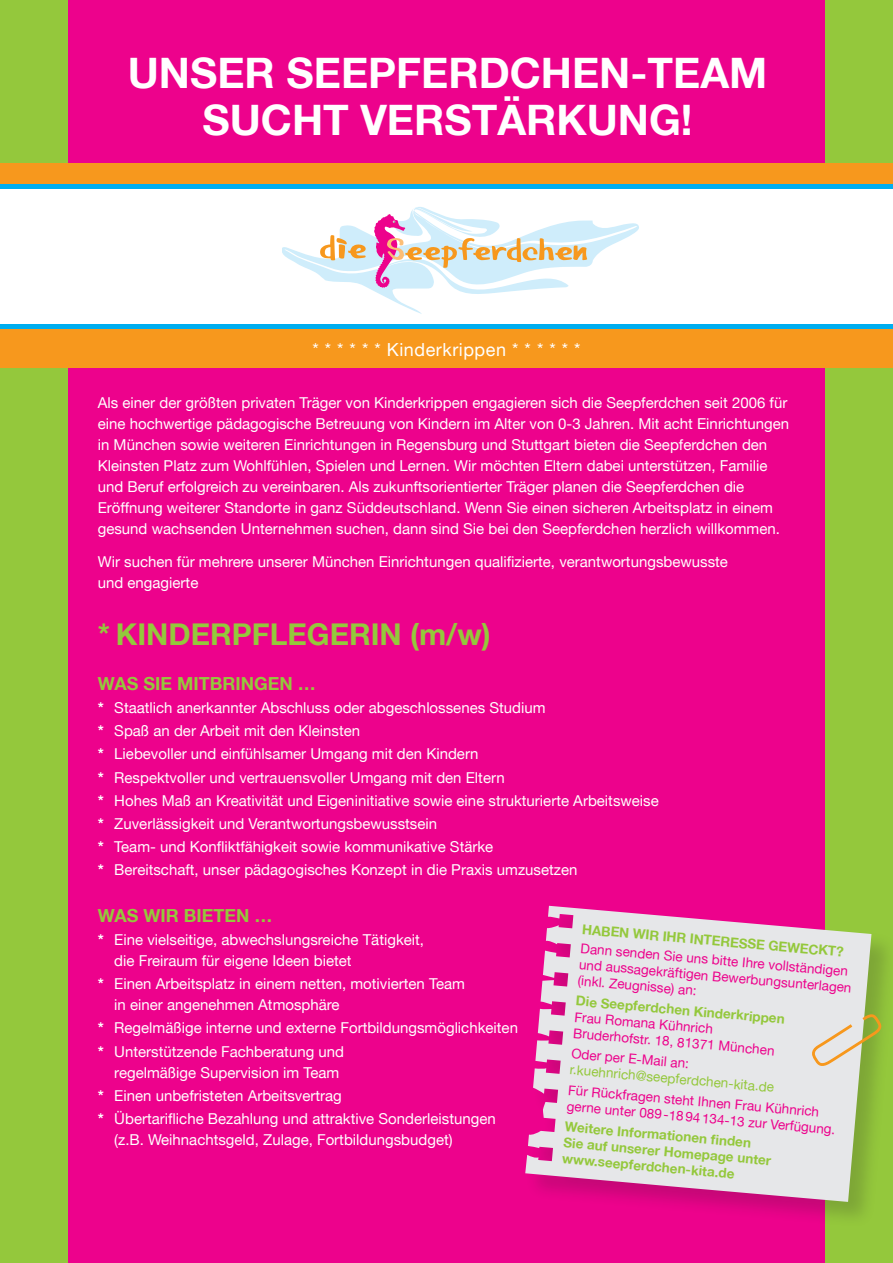
<style>
.page{position:relative;width:893px;height:1263px;background:#94c83c}
.page>*{position:absolute;margin:0;border:0;box-sizing:border-box;transform-origin:0 0}
.t1{font:700 42px/46.5px "Helvetica Neue LT";color:#fff;text-align:center}
.t2{font:700 30px "Helvetica Neue LT";color:#94c83c}
.t3{font:700 18px "Helvetica Neue LT";color:#94c83c}
.t4{font:18px "Helvetica Neue LT";letter-spacing:.03em;color:#fff}
.t5{font:15px/23.1px "Helvetica Neue LT";color:#fff}
.t6{font:13.5px/16.2px "Helvetica Neue LT";color:#ed028c}
.t7{font:700 13.5px/16.2px "Helvetica Neue LT";color:#94c83c}
.t8{font:13.5px "Helvetica Neue LT";color:#94c83c}
.s1{font-weight:700}
</style>
<div class="page">
<div style="left:68px;top:0;width:757px;height:1263px;background:#ed028c"></div>
<div style="left:0;top:164px;width:893px;height:204px;background:#f7981d"></div>
<div style="left:0;top:184px;width:893px;height:144px;background:#00aeef"></div>
<div style="left:0;top:189px;width:893px;height:135px;background:#fff"></div>
<svg style="left:283px;top:207px;width:356px;height:107px"></svg>
<div style="left:525px;top:905px;width:368px;height:323px;background:#231f20;opacity:.2"></div>
<svg style="left:525px;top:906px;width:346px;height:296px;background:#e2c5d4"></svg>
<svg style="left:811px;top:1013px;width:71px;height:54px;background:#d0d0a5"></svg>
<h1 class="t1" style="left:128px;top:49px;width:641px">UNSER SEEPFERDCHEN-TEAM<br>SUCHT VERSTÄRKUNG!</h1>
<p class="t4" style="left:312px;top:339px;width:270px">* * * * * * Kinderkrippen * * * * * *</p>
<p class="t5" style="left:98px;top:392px;width:693px;line-height:21px">Als einer der größten privaten Träger von Kinderkrippen engagieren sich die Seepferdchen seit 2006 für eine hochwertige pädagogische Betreuung von Kindern im Alter von 0-3 Jahren. Mit acht Einrichtungen in München sowie weiteren Einrichtungen in Regensburg und Stuttgart bieten die Seepferdchen den Kleinsten Platz zum Wohlfühlen, Spielen und Lernen. Wir möchten Eltern dabei unterstützen, Familie und Beruf erfolgreich zu vereinbaren. Als zukunftsorientierter Träger planen die Seepferdchen die Eröffnung weiterer Standorte in ganz Süddeutschland. Wenn Sie einen sicheren Arbeitsplatz in einem gesund wachsenden Unternehmen suchen, dann sind Sie bei den Seepferdchen herzlich willkommen.</p>
<p class="t5" style="left:98px;top:551px;width:632px;line-height:21px">Wir suchen für mehrere unserer München Einrichtungen qualifizierte, verantwortungsbewusste und engagierte</p>
<h2 class="t2" style="left:98px;top:616px;width:70px">* KINDERPF</h2>
<h2 class="t2" style="left:270px;top:616px;width:39px">LEGER</h2>
<h2 class="t2" style="left:371px;top:616px;width:121px">IN (M/W)</h2>
<p class="t3" style="left:98px;top:672px;width:157px">WAS SIE MITBRINGEN</p>
<p class="t3" style="left:298px;top:672px;width:19px">…</p>
<p class="t5" style="left:98px;top:696px;width:562px"><span class="s1">*</span> Staatlich anerkannter Abschluss oder abgeschlossenes Studium<br><span class="s1">*</span> Spaß an der Arbeit mit den Kleinsten<br><span class="s1">*</span> Liebevoller und einfühlsamer Umgang mit den Kindern<br><span class="s1">*</span> Respektvoller und vertrauensvoller Umgang mit den Eltern<br><span class="s1">*</span> Hohes Maß an Kreativität und Eigeninitiative sowie eine strukturierte Arbeitsweise <span class="s1">*</span> Zuverlässigkeit und Verantwortungsbewusstsein<br><span class="s1">*</span> Team- und Konfliktfähigkeit sowie kommunikative Stärke<br><span class="s1">*</span> Bereitschaft, unser pädagogisches Konzept in die Praxis umzusetzen</p>
<p class="t3" style="left:98px;top:904px;width:176px">WAS WIR BIETEN …</p>
<p class="t5" style="left:114px;top:929px;width:311px;line-height:21px;text-indent:-16px"><span class="s1">*</span> Eine vielseitige, abwechslungsreiche Tätigkeit, die Freiraum für eigene Ideen bietet</p>
<p class="t5" style="left:114px;top:973px;width:352px;line-height:21px;text-indent:-16px"><span class="s1">*</span> Einen Arbeitsplatz in einem netten, motivierten Team in einer angenehmen Atmosphäre</p>
<p class="t5" style="left:98px;top:1016px;width:422px"><span class="s1">*</span> Regelmäßige interne und externe Fortbildungsmöglichkeiten <span class="s1">*</span> Unterstützende Fachberatung und</p>
<p class="t5" style="left:98px;top:1060px;width:399px;text-indent:16px">regelmäßige Supervision im Team<br><span class="s1">*</span> Einen unbefristeten Arbeitsvertrag<br><span class="s1">*</span> Übertarifliche Bezahlung und attraktive Sonderleistungen</p>
<p class="t5" style="left:114px;top:1128px;width:340px">(z.B. Weihnachtsgeld, Zulage, Fortbildungsbudget)</p>
<p class="t7" style="left:583px;top:921px;width:264px;rotate:5deg">HAB EN WI R IHR INT ERESSE GEWECKT ?</p>
<p class="t6" style="left:581px;top:940px;width:275px;rotate:5deg">Dann senden Sie uns bitte Ihre vollständigen und aussagekräftigen Bewerbungsunterlagen (inkl. Zeugnisse) an:</p>
<p class="t7" style="left:577px;top:992px;width:213px;rotate:5deg">DIE SEEPFERDCHEN KINDERKRIPPEN</p>
<p class="t6" style="left:575px;top:1008px;width:204px;rotate:5deg">Frau Romana Kühnrich<br>Bruderhofstr. 18, 81371 München</p>
<p class="t6" style="left:572px;top:1045px;width:120px;rotate:5deg">Oder per E-Mail an:</p>
<p class="t8" style="left:571px;top:1061px;width:206px;rotate:5deg">r.kuehnrich@seepferdchen-kita.de</p>
<p class="t6" style="left:569px;top:1081px;width:271px;rotate:5deg">Für Rückfragen steht Ihnen Frau Kühnrich gerne unter 089-1894134-13 zur Verfügung.</p>
<p class="t7" style="left:566px;top:1118px;width:214px;rotate:5deg">WEITERE INFORMATIONEN FI NDEN<br>SIE AUFUNSERERHOMEPAGE UNTER<br>WWW.SEEPFERDCHEN-KITA.DE</p>
</div>
